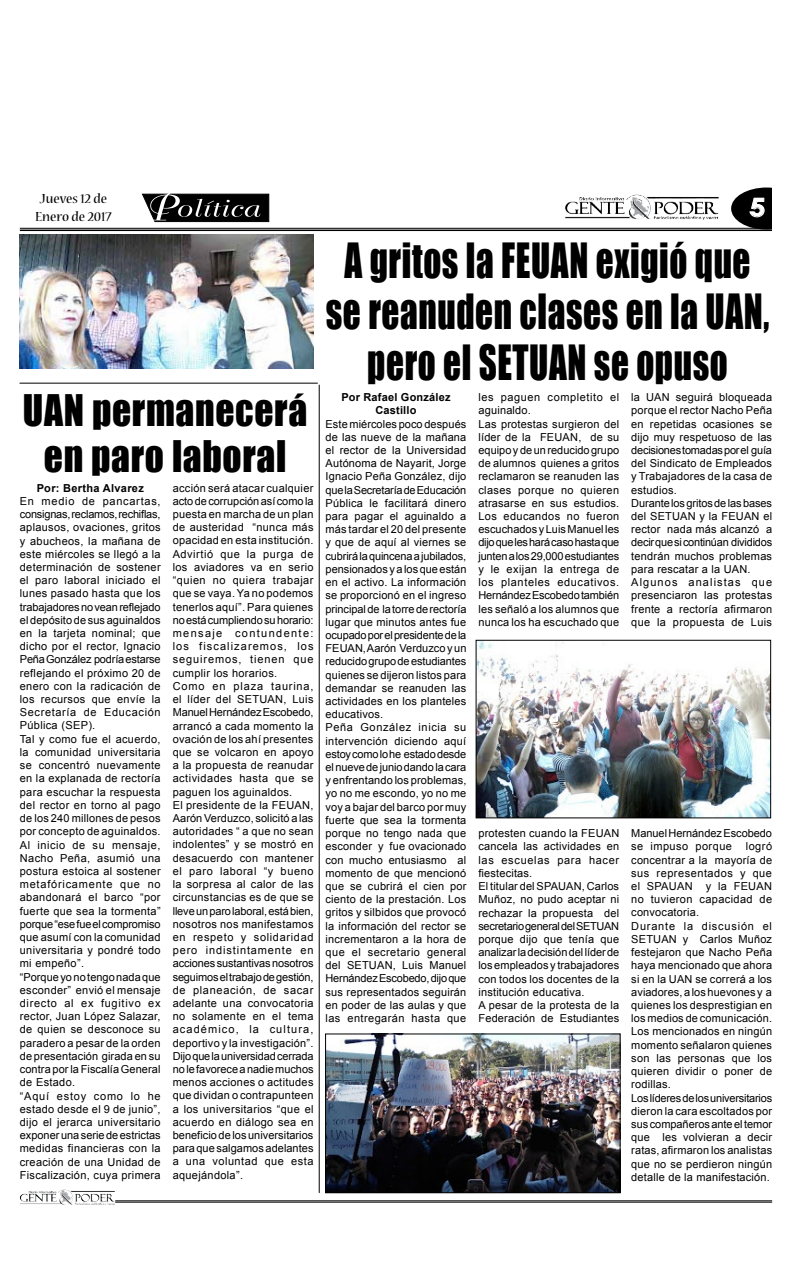
<style>
.page{position:relative;width:792px;height:1276px;background:#fff}
.page>*{position:absolute;margin:0;border:0;box-sizing:border-box;transform-origin:0 0}
.t1{font:44.6px/51.1px "Impact";letter-spacing:.02em;color:#000;text-align:center;scale:.79 1}
.t2{font:40px/45.8px "Impact";letter-spacing:.02em;color:#000;text-align:center;scale:.94 1}
.t3{font:700 25.2px "Century Gothic";color:#fff;scale:1.14 1}
.t4{font:condensed 14.6px/17.6px "Nueva Std";color:#000;text-align:center;scale:1.32 1}
.t5{font:11px/13.2px "Arial";letter-spacing:.02em;color:#000}
.t6{font:700 11px/13.2px "Arial";letter-spacing:.02em;color:#000;text-align:center}
</style>
<div class="page">
<svg style="left:731px;top:187px;width:41px;height:41px"></svg>
<svg style="left:33px;top:227px;width:81px;height:5px"></svg>
<hr style="left:20px;top:228px;width:752px;height:1px;background:#000">
<hr style="left:20px;top:229px;width:752px;height:2px;background:#000">
<img style="left:626px;top:195px;width:24px;height:20px">
<hr style="left:115px;top:1200px;width:657px;height:1px;background:#000">
<hr style="left:115px;top:1201px;width:657px;height:1px;background:#000">
<img style="left:58px;top:1189px;width:14px;height:13px">
<svg style="left:141px;top:193px;width:129px;height:30px;background:#3e3e3e"></svg>
<hr style="left:319px;top:385px;width:1px;height:807px;background:#000">
<hr style="left:20px;top:383px;width:297px;height:1px;background:#000">
<img style="left:20px;top:234px;width:294px;height:135px">
<img style="left:327px;top:1035px;width:292px;height:156px">
<div style="left:325px;top:1033px;width:296px;height:160px;border:1px solid #000"></div>
<img style="left:478px;top:642px;width:291px;height:174px">
<div style="left:476px;top:640px;width:295px;height:178px;border:1px solid #000"></div>
<h3 class="t4" style="left:35px;top:191px;width:59px">Jueves 12 de<br>Enero de 2017</h3>
<h3 class="t3" style="left:749px;top:188px;width:16px">5</h3>
<h1 class="t1" style="left:326px;top:234px;width:563px">A gritos la FEUAN exigió que se reanuden clases en la UAN, pero el SETUAN se opuso</h1>
<h2 class="t2" style="left:23px;top:386px;width:304px">UAN permanecerá en paro laboral</h2>
<p class="t6" style="left:341px;top:391px;width:111px">Por Rafael González<br>Castillo</p>
<p class="t5" style="left:326px;top:417px;width:142px">Este miércoles poco después de las nueve de la mañana el rector de la Universidad<br>Autónoma de Nayarit, Jorge<br>Ignacio Peña González, dijo que la Secretaría de Educación<br>Pública le facilitará dinero para pagar el aguinaldo a más tardar el 20 del presente y que de aquí al viernes se cubrirá la quincena a jubilados, pensionados y a los que están en el activo. La información se proporcionó en el ingreso principal de la torre de rectoría lugar que minutos antes fue ocupado por el presidente de la<br>FEUAN, Aarón Verduzco y un reducido grupo de estudiantes quienes se dijeron listos para demandar se reanuden las actividades en los planteles educativos.<br>Peña González inicia su intervención diciendo aquí estoy como lo he estado desde el nueve de junio dando la cara y enfrentando los problemas, yo no me escondo, yo no me voy a bajar del barco por muy fuerte que sea la tormenta porque no tengo nada que esconder y fue ovacionado con mucho entusiasmo al momento de que mencionó que se cubrirá el cien por ciento de la prestación. Los gritos y silbidos que provocó la información del rector se incrementaron a la hora de que el secretario general del SETUAN, Luis Manuel<br>Hernández Escobedo, dijo que sus representados seguirán en poder de las aulas y que las entregarán hasta que</p>
<p class="t5" style="left:173px;top:481px;width:142px">acción será atacar cualquier acto de corrupción así como la puesta en marcha de un plan de austeridad “nunca más opacidad en esta institución.<br>Advirtió que la purga de los aviadores va en serio “quien no quiera trabajar que se vaya. Ya no podemos tenerlos aquí”. Para quienes no está cumpliendo su horario: mensaje contundente: los fiscalizaremos, los seguiremos, tienen que cumplir los horarios.<br>Como en plaza taurina, el líder del SETUAN, Luis<br>Manuel Hernández Escobedo, arrancó a cada momento la ovación de los ahí presentes que se volcaron en apoyo a la propuesta de reanudar actividades hasta que se paguen los aguinaldos.<br>El presidente de la FEUAN,<br>Aarón Verduzco, solicitó a las autoridades “ a que no sean indolentes” y se mostró en desacuerdo con mantener el paro laboral “y bueno la sorpresa al calor de las circunstancias es de que se lleve un paro laboral, está bien, nosotros nos manifestamos en respeto y solidaridad pero indistintamente en acciones sustantivas nosotros seguimos el trabajo de gestión, de planeación, de sacar adelante una convocatoria no solamente en el tema académico, la cultura, deportivo y la investigación”.<br>Dijo que la universidad cerrada no le favorece a nadie muchos menos acciones o actitudes que dividan o contrapunteen a los universitarios “que el acuerdo en diálogo sea en beneficio de los universitarios para que salgamos adelantes a una voluntad que esta aquejándola”.</p>
<p class="t6" style="left:37px;top:481px;width:109px">Por: Bertha Alvarez</p>
<p class="t5" style="left:20px;top:494px;width:142px">En medio de pancartas, consignas, reclamos, rechiflas, aplausos, ovaciones, gritos y abucheos, la mañana de este miércoles se llegó a la determinación de sostener el paro laboral iniciado el lunes pasado hasta que los trabajadores no vean reflejado el depósito de sus aguinaldos en la tarjeta nominal; que dicho por el rector, Ignacio<br>Peña González podría estarse reflejando el próximo 20 de enero con la radicación de los recursos que envíe la<br>Secretaría de Educación<br>Pública (SEP).<br>Tal y como fue el acuerdo, la comunidad universitaria se concentró nuevamente en la explanada de rectoría para escuchar la respuesta del rector en torno al pago de los 240 millones de pesos por concepto de aguinaldos.<br>Al inicio de su mensaje,<br>Nacho Peña, asumió una postura estoica al sostener metafóricamente que no abandonará el barco “por fuerte que sea la tormenta” porque “ese fue el compromiso que asumí con la comunidad universitaria y pondré todo mi empeño”.<br>“Porque yo no tengo nada que esconder” envió el mensaje directo al ex fugitivo ex rector, Juan López Salazar, de quien se desconoce su paradero a pesar de la orden de presentación girada en su contra por la Fiscalía General de Estado.<br>“Aquí estoy como lo he estado desde el 9 de junio”, dijo el jerarca universitario exponer una serie de estrictas medidas financieras con la creación de una Unidad de<br>Fiscalización, cuya primera</p>
<p class="t5" style="left:478px;top:390px;width:142px">les paguen completito el aguinaldo.<br>Las protestas surgieron del líder de la FEUAN, de su equipo y de un reducido grupo de alumnos quienes a gritos reclamaron se reanuden las clases porque no quieren atrasarse en sus estudios.<br>Los educandos no fueron escuchados y Luis Manuel les dijo que les hará caso hasta que junten a los 29,000 estudiantes y le exijan la entrega de los planteles educativos.<br>Hernández Escobedo también les señaló a los alumnos que nunca los ha escuchado que</p>
<p class="t5" style="left:478px;top:826px;width:142px">protesten cuando la FEUAN cancela las actividades en las escuelas para hacer fiestecitas.<br>El titular del SPAUAN, Carlos<br>Muñoz, no pudo aceptar ni rechazar la propuesta del secretario general del SETUAN porque dijo que tenía que analizar la decisión del líder de los empleados y trabajadores con todos los docentes de la institución educativa.<br>A pesar de la protesta de la<br>Federación de Estudiantes</p>
<p class="t5" style="left:631px;top:390px;width:142px">la UAN seguirá bloqueada porque el rector Nacho Peña en repetidas ocasiones se dijo muy respetuoso de las decisiones tomadas por el guía del Sindicato de Empleados y Trabajadores de la casa de estudios.<br>Durante los gritos de las bases del SETUAN y la FEUAN el rector nada más alcanzó a decir que si continúan divididos tendrán muchos problemas para rescatar a la UAN.<br>Algunos analistas que presenciaron las protestas frente a rectoría afirmaron que la propuesta de Luis</p>
<p class="t5" style="left:631px;top:826px;width:142px">Manuel Hernández Escobedo se impuso porque logró concentrar a la mayoría de sus representados y que el SPAUAN y la FEUAN no tuvieron capacidad de convocatoria.<br>Durante la discusión el<br>SETUAN y Carlos Muñoz festejaron que Nacho Peña haya mencionado que ahora si en la UAN se correrá a los aviadores, a los huevones y a quienes los desprestigian en los medios de comunicación.<br>Los mencionados en ningún momento señalaron quienes son las personas que los quieren dividir o poner de rodillas.<br>Los líderes de los universitarios dieron la cara escoltados por sus compañeros ante el temor que les volvieran a decir ratas, afirmaron los analistas que no se perdieron ningún detalle de la manifestación.</p>
</div>
